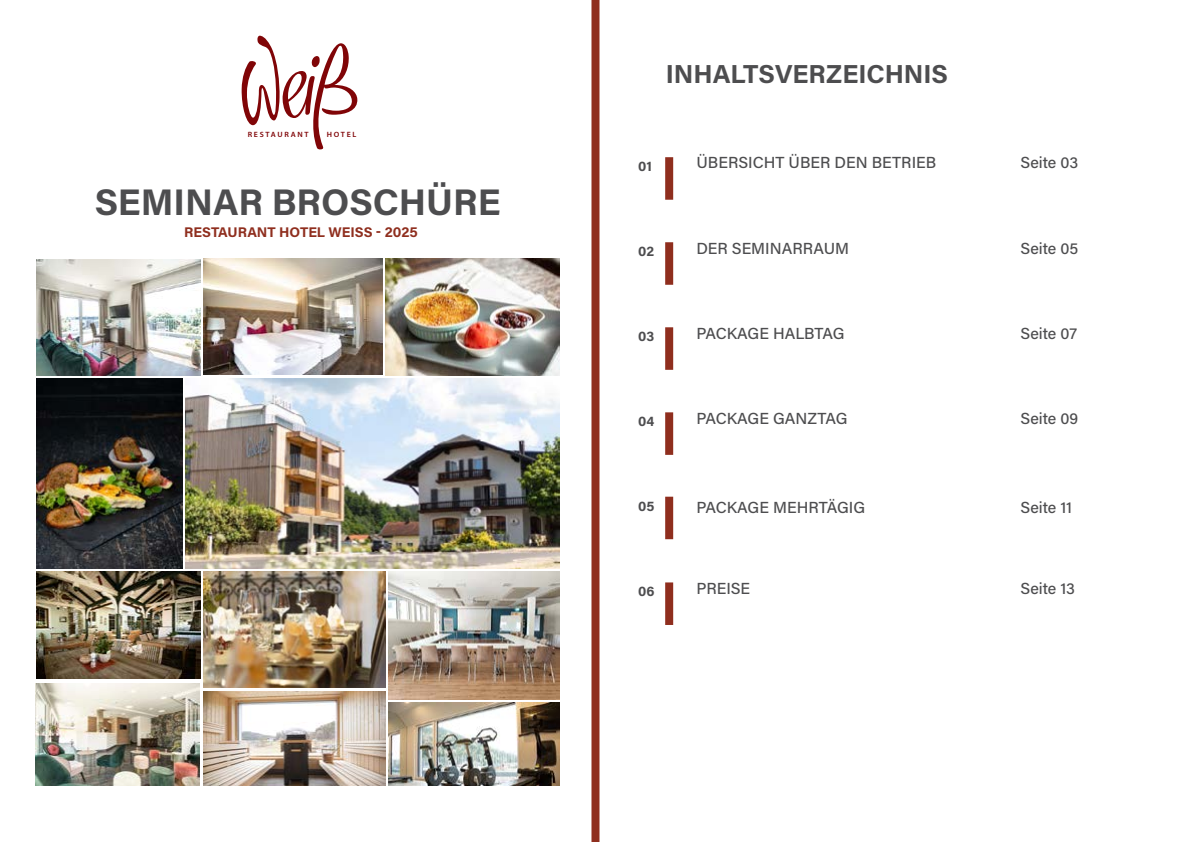
<style>
.page{position:relative;width:1191px;height:842px;background:#fff}
.page>*{position:absolute;margin:0;border:0;box-sizing:border-box;transform-origin:0 0}
.t1{font:700 37px "Acumin Pro";color:#4d4d4f}
.t2{font:700 26px "Acumin Pro";color:#4d4d4f}
.t3{font:500 16px "Acumin Pro";color:#4d4d4f}
.t4{font:700 14px "Acumin Pro";color:#8f2e1e}
.t5{font:700 14px "Acumin Pro";color:#4d4d4f}
.t6{font:600 7.6px "Myriad Pro";letter-spacing:.22em;color:#800507}
</style>
<div class="page">
<svg style="left:241px;top:36px;width:117px;height:113px"></svg>
<img style="left:36px;top:259px;width:164px;height:116px">
<img style="left:36px;top:378px;width:146px;height:190px">
<img style="left:203px;top:572px;width:182px;height:115px">
<img style="left:203px;top:259px;width:179px;height:116px">
<img style="left:36px;top:572px;width:164px;height:107px">
<img style="left:36px;top:683px;width:164px;height:102px">
<img style="left:388px;top:572px;width:171px;height:127px">
<img style="left:203px;top:691px;width:182px;height:94px">
<img style="left:385px;top:259px;width:174px;height:116px">
<img style="left:388px;top:703px;width:171px;height:82px">
<img style="left:186px;top:378px;width:373px;height:190px">
<div style="left:665px;top:157px;width:8px;height:43px;background:#8f2e1e"></div>
<div style="left:591px;top:0;width:8px;height:842px;background:#8f2e1e"></div>
<div style="left:665px;top:242px;width:8px;height:43px;background:#8f2e1e"></div>
<div style="left:665px;top:327px;width:8px;height:43px;background:#8f2e1e"></div>
<div style="left:665px;top:412px;width:8px;height:43px;background:#8f2e1e"></div>
<div style="left:665px;top:497px;width:8px;height:42px;background:#8f2e1e"></div>
<div style="left:665px;top:582px;width:8px;height:43px;background:#8f2e1e"></div>
<p class="t6" style="left:248px;top:129px;width:62px">RESTAURANT</p>
<p class="t6" style="left:327px;top:129px;width:31px">HOTEL</p>
<h1 class="t1" style="left:95px;top:176px;width:407px">SEMINAR BROSCHÜRE</h1>
<p class="t4" style="left:184px;top:223px;width:235px">RESTAURANT HOTEL WEISS - 2025</p>
<h2 class="t2" style="left:665px;top:55px;width:284px">INHALTSVERZEICHNIS</h2>
<p class="t5" style="left:638px;top:156px;width:15px">01</p>
<p class="t3" style="left:696px;top:152px;width:241px">ÜBERSICHT ÜBER DEN BETRIEB</p>
<p class="t3" style="left:1020px;top:152px;width:59px">Seite 03</p>
<p class="t5" style="left:638px;top:241px;width:18px">02</p>
<p class="t3" style="left:696px;top:237px;width:154px">DER SEMINARRAUM</p>
<p class="t3" style="left:1020px;top:237px;width:59px">Seite 05</p>
<p class="t5" style="left:638px;top:327px;width:18px">03</p>
<p class="t3" style="left:696px;top:322px;width:150px">PACKAGE HALBTAG</p>
<p class="t3" style="left:1020px;top:322px;width:58px">Seite 07</p>
<p class="t5" style="left:638px;top:412px;width:18px">04</p>
<p class="t3" style="left:696px;top:407px;width:153px">PACKAGE GANZTAG</p>
<p class="t3" style="left:1020px;top:407px;width:59px">Seite 09</p>
<p class="t5" style="left:638px;top:496px;width:18px">05</p>
<p class="t5" style="left:638px;top:582px;width:18px">06</p>
<p class="t3" style="left:696px;top:496px;width:170px">PACKAGE MEHRTÄGIG</p>
<p class="t3" style="left:1020px;top:496px;width:53px">Seite 11</p>
<p class="t3" style="left:696px;top:577px;width:55px">PREISE</p>
<p class="t3" style="left:1020px;top:577px;width:56px">Seite 13</p>
</div>
